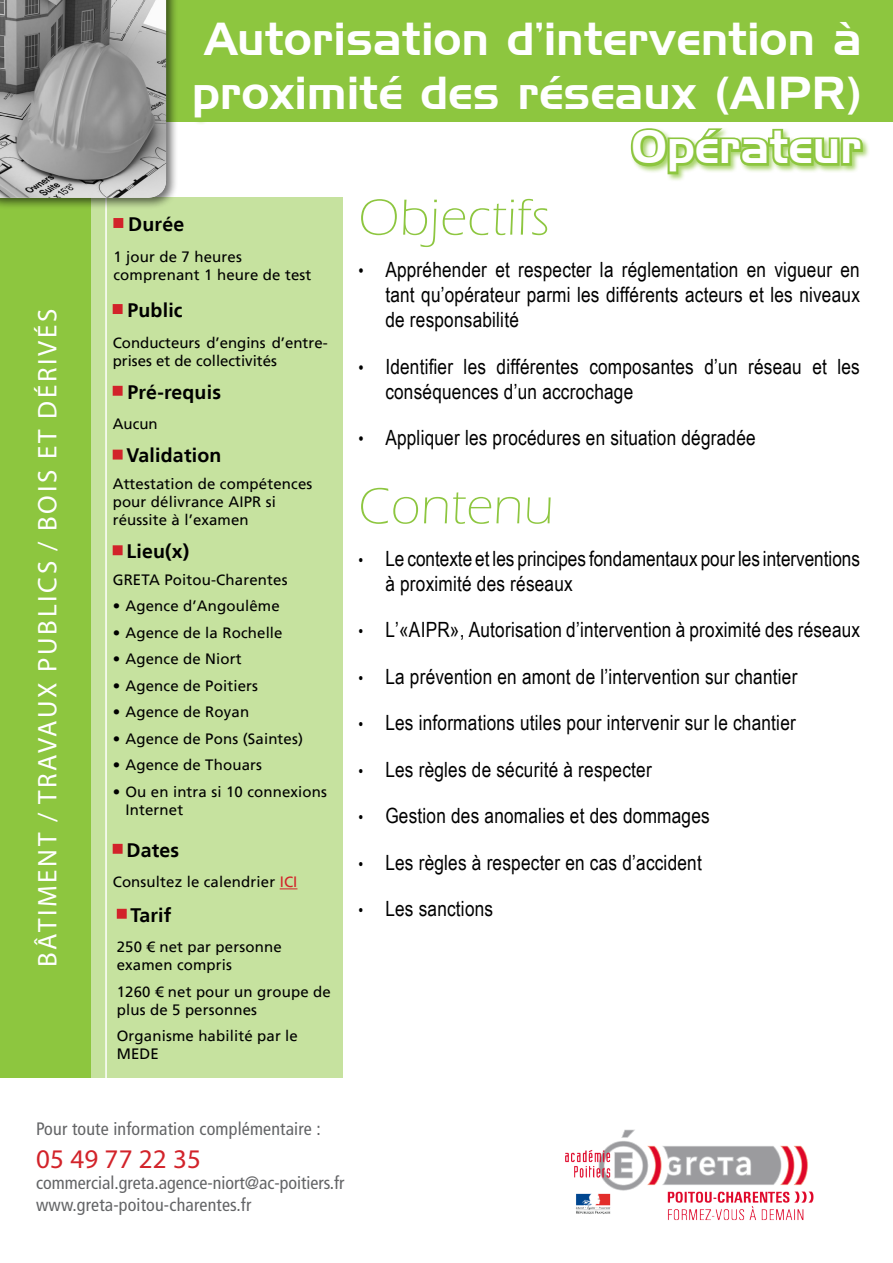
<style>
.page{position:relative;width:893px;height:1263px;background:#fff}
.page>*{position:absolute;margin:0;border:0;box-sizing:border-box;transform-origin:0 0}
.t1{font:300 52.5px "Eras ITC";letter-spacing:.01em;color:#8dc63f}
.t2{font:45px/54px "Handel Gothic BT";letter-spacing:.01em;color:#fff}
.t3{font:27px "Myriad Pro";letter-spacing:.1em;color:#fff}
.t4{font:27px "Myriad Pro";letter-spacing:.01em;color:#d2232a}
.t5{font:21px/25.2px "Arial Narrow";letter-spacing:.01em;color:#000}
.t6{font:700 19.5px "Frutiger LT";letter-spacing:.01em;color:#000}
.t7{font:condensed 18px "Frutiger LT";letter-spacing:.01em;color:#636466}
.t8{font:15px/18px "Frutiger LT";letter-spacing:.01em;color:#000}
.s1{color:#d2232a}
.s2{font-size:18px}
.s3{font-size:16.5px}
</style>
<div class="page">
<div style="left:118px;top:0;width:775px;height:122px;background:#8dc63f"></div>
<div style="left:87px;top:198px;width:256px;height:880px;background:#c6e29f"></div>
<div style="left:0;top:198px;width:91px;height:880px;background:#8dc63f"></div>
<img style="left:565px;top:1129px;width:249px;height:92px">
<hr style="left:105px;top:198px;width:2px;height:880px;background:#fff">
<div style="left:0;top:0;width:178px;height:210px;background:#000;opacity:.57"></div>
<img style="left:0;top:0;width:166px;height:198px">
<div style="left:193px;top:21px;width:677px;height:160px;background:#8dc63f;opacity:.75"></div>
<svg style="left:628px;top:125px;width:237px;height:52px"></svg>
<div style="left:113px;top:450px;width:10px;height:9px;background:#d2232a;border:2px solid #d2232a"></div>
<div style="left:113px;top:545px;width:10px;height:10px;background:#d2232a;border:2px solid #d2232a"></div>
<div style="left:113px;top:304px;width:10px;height:10px;background:#d2232a;border:2px solid #d2232a"></div>
<svg style="left:280px;top:888px;width:17px;height:1px"></svg>
<div style="left:113px;top:844px;width:10px;height:10px;background:#d2232a;border:2px solid #d2232a"></div>
<div style="left:113px;top:386px;width:10px;height:10px;background:#d2232a;border:2px solid #d2232a"></div>
<div style="left:113px;top:218px;width:10px;height:10px;background:#d2232a;border:2px solid #d2232a"></div>
<div style="left:117px;top:909px;width:10px;height:10px;background:#d2232a;border:2px solid #d2232a"></div>
<p class="t3" style="left:31px;top:967px;width:659px;rotate:-90deg">BÂTIMENT / TRAVAUX PUBLICS / BOIS ET DÉRIVÉS</p>
<p class="t2" style="left:192px;top:12px;width:671px">Autorisation d’intervention à proximité des réseaux (AIPR)</p>
<p class="t2" style="left:632px;top:120px;width:231px">Opérateur</p>
<p class="t6" style="left:128px;top:213px;width:58px">Durée</p>
<p class="t8" style="left:113px;top:247px;width:199px">1 jour de 7 heures comprenant 1 heure de test</p>
<p class="t6" style="left:127px;top:299px;width:57px">Public</p>
<p class="t8" style="left:113px;top:333px;width:216px">Conducteurs d’engins d’entre&shy;prises et de collectivités</p>
<p class="t6" style="left:127px;top:380px;width:95px">Pré-requis</p>
<p class="t8" style="left:113px;top:415px;width:46px">Aucun</p>
<p class="t6" style="left:126px;top:444px;width:96px">Validation</p>
<p class="t8" style="left:113px;top:475px;width:201px">Attestation de compétences pour délivrance AIPR si réussite à l’examen</p>
<p class="t6" style="left:126px;top:540px;width:64px">Lieu(x)</p>
<p class="t8" style="left:113px;top:570px;width:176px">GRETA Poitou-Charentes</p>
<p class="t8" style="left:113px;top:597px;width:168px">• Agence d’Angoulême</p>
<p class="t8" style="left:113px;top:623px;width:171px">• Agence de la Rochelle</p>
<p class="t8" style="left:113px;top:650px;width:131px">• Agence de Niort</p>
<p class="t8" style="left:113px;top:676px;width:147px">• Agence de Poitiers</p>
<p class="t8" style="left:113px;top:703px;width:138px">• Agence de Royan</p>
<p class="t8" style="left:113px;top:729px;width:192px">• Agence de Pons (Saintes)</p>
<p class="t8" style="left:113px;top:756px;width:151px">• Agence de Thouars</p>
<p class="t8" style="left:125px;top:782px;width:203px;text-indent:-13px">• Ou en intra si 10 connexions<br>Internet</p>
<p class="t6" style="left:126px;top:838px;width:54px">Dates</p>
<p class="t8" style="left:113px;top:873px;width:186px">Consultez le calendrier <span class="s1">ICI</span></p>
<p class="t6" style="left:131px;top:903px;width:42px">Tarif</p>
<p class="t8" style="left:117px;top:938px;width:166px">250 € net par personne examen compris</p>
<p class="t8" style="left:117px;top:983px;width:216px">1260 € net pour un groupe de plus de 5 personnes</p>
<p class="t8" style="left:117px;top:1027px;width:183px">Organisme habilité par le<br>MEDE</p>
<p class="t1" style="left:358px;top:188px;width:193px">Objectifs</p>
<p class="t5" style="left:385px;top:256px;width:476px;text-align:justify;text-indent:-27px"><span class="s2">•</span> Appréhender et respecter la réglementation en vigueur en tant qu’opérateur parmi les différents acteurs et les niveaux de responsabilité</p>
<p class="t5" style="left:385px;top:353px;width:476px;text-indent:-27px"><span class="s2">•</span> Identifier les différentes composantes d’un réseau et les conséquences d’un accrochage</p>
<p class="t5" style="left:358px;top:425px;width:399px"><span class="s2">•</span> Appliquer les procédures en situation dégradée</p>
<p class="t1" style="left:358px;top:477px;width:197px">Contenu</p>
<p class="t5" style="left:385px;top:545px;width:476px;text-indent:-27px"><span class="s3">•</span> Le contexte et les principes fondamentaux pour les interventions à proximité des réseaux</p>
<p class="t5" style="left:358px;top:616px;width:503px"><span class="s3">•</span> L’«AIPR», Autorisation d’intervention à proximité des réseaux</p>
<p class="t5" style="left:358px;top:663px;width:440px"><span class="s3">•</span> La prévention en amont de l’intervention sur chantier</p>
<p class="t5" style="left:358px;top:709px;width:439px"><span class="s3">•</span> Les informations utiles pour intervenir sur le chantier</p>
<p class="t5" style="left:358px;top:756px;width:295px"><span class="s3">•</span> Les règles de sécurité à respecter</p>
<p class="t5" style="left:358px;top:802px;width:353px"><span class="s3">•</span> Gestion des anomalies et des dommages</p>
<p class="t5" style="left:358px;top:849px;width:345px"><span class="s3">•</span> Les règles à respecter en cas d’accident</p>
<p class="t5" style="left:358px;top:895px;width:136px"><span class="s3">•</span> Les sanctions</p>
<p class="t7" style="left:36px;top:1119px;width:286px">Pour toute information complémentaire :</p>
<p class="t4" style="left:36px;top:1142px;width:166px">05 49 77 22 35</p>
<p class="t7" style="left:36px;top:1173px;width:310px">commercial.greta.agence-niort@ac-poitiers.fr</p>
<p class="t7" style="left:36px;top:1194px;width:217px">www.greta-poitou-charentes.fr</p>
</div>
